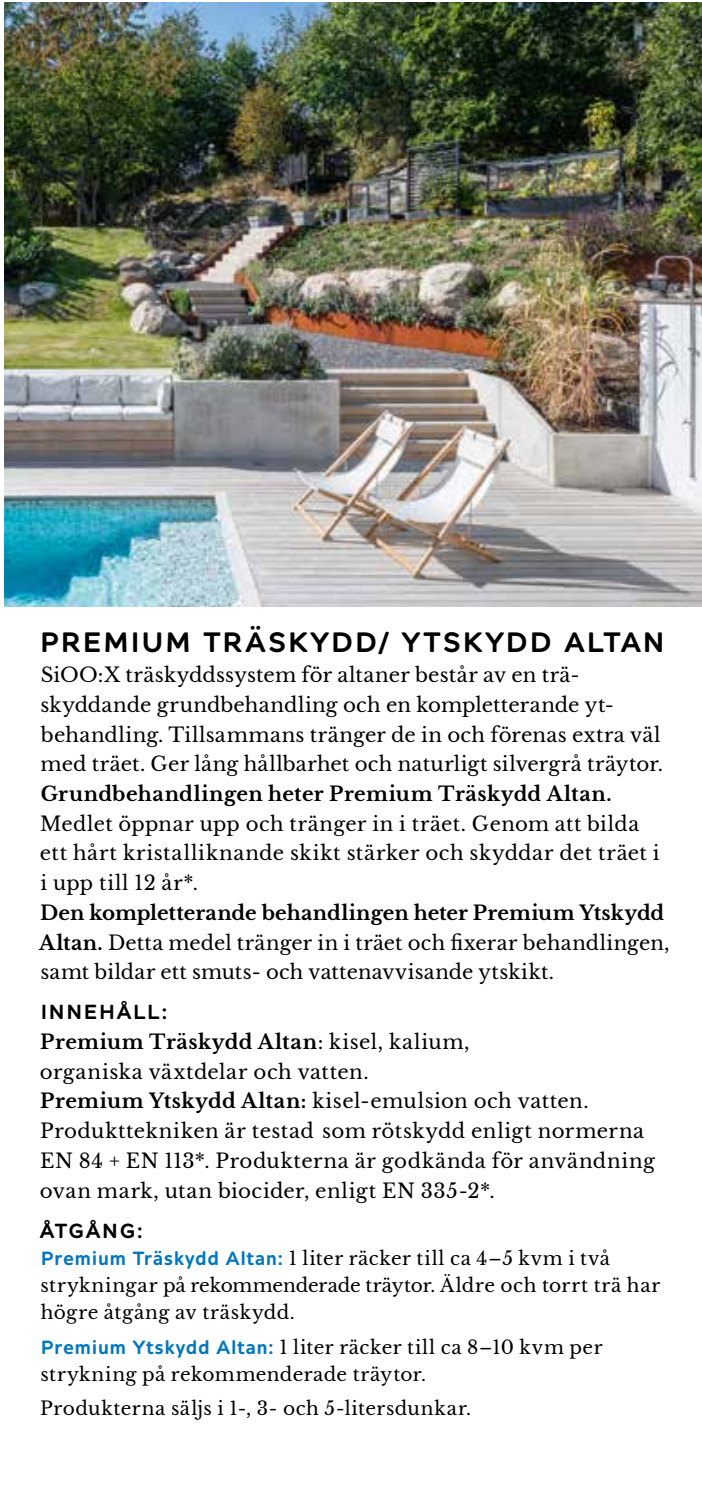
<style>
.page{position:relative;width:702px;height:1489px;background:#fff}
.page>*{position:absolute;margin:0;border:0;box-sizing:border-box;transform-origin:0 0}
.t1{font:600 27.25px "Alleyn";letter-spacing:.07em;color:#000}
.t2{font:19.75px/29.8px "Libre Baskerville";letter-spacing:.02em;color:#000}
.t3{font:700 19.75px "Libre Baskerville";letter-spacing:.02em;color:#000}
.t4{font:600 19.75px "Alleyn";letter-spacing:.085em;color:#000}
.t5{font:18.5px/27.2px "Libre Baskerville";letter-spacing:.025em;color:#000}
.s1{font-weight:700}
.s2{font-family:"Alleyn";font-weight:600;color:#0077bf}
</style>
<div class="page">
<img style="left:5px;top:3px;width:697px;height:603px">
<h1 class="t1" style="left:40px;top:626px;width:626px">PREMIUM TRÄSKYDD/ YTSKYDD ALTAN</h1>
<p class="t2" style="left:40px;top:660px;width:624px">SiOO:X träskyddssystem för altaner består av en trä&shy;skyddande grundbehandling och en kompletterande yt&shy;behandling. Tillsammans tränger de in och förenas extra väl med träet. Ger lång hållbarhet och naturligt silvergrå träytor.</p>
<p class="t3" style="left:41px;top:781px;width:572px">Grundbehandlingen heter Premium Träskydd Altan.</p>
<p class="t2" style="left:40px;top:808px;width:621px">Medlet öppnar upp och tränger in i träet. Genom att bilda ett hårt kristalliknande skikt stärker och skyddar det träet i i upp till 12 år*.</p>
<p class="t2" style="left:39px;top:897px;width:631px"><span class="s1">Den kompletterande behandlingen heter Premium Ytskydd<br>Altan.</span> Detta medel tränger in i träet och fixerar behandlingen, samt bildar ett smuts- och vattenavvisande ytskikt.</p>
<p class="t4" style="left:41px;top:1000px;width:128px">INNEHÅLL:</p>
<p class="t2" style="left:40px;top:1027px;width:616px"><span class="s1">Premium Träskydd Altan</span>: kisel, kalium,<br>organiska växtdelar och vatten.<br><span class="s1">Premium Ytskydd Altan:</span> kisel-emulsion och vatten.<br>Produkttekniken är testad som rötskydd enligt normerna EN 84 + EN 113*. Produkterna är godkända för användning ovan mark, utan biocider, enligt EN 335-2*.</p>
<p class="t4" style="left:40px;top:1218px;width:105px">ÅTGÅNG:</p>
<p class="t5" style="left:40px;top:1244px;width:621px"><span class="s2">Premium Träskydd Altan:</span> 1 liter räcker till ca 4–5 kvm i två strykningar på rekommenderade träytor. Äldre och torrt trä har högre åtgång av träskydd.</p>
<p class="t5" style="left:40px;top:1333px;width:563px"><span class="s2">Premium Ytskydd Altan:</span> 1 liter räcker till ca 8–10 kvm per strykning på rekommenderade träytor.</p>
<p class="t5" style="left:40px;top:1394px;width:432px">Produkterna säljs i 1-, 3- och 5-litersdunkar.</p>
</div>
